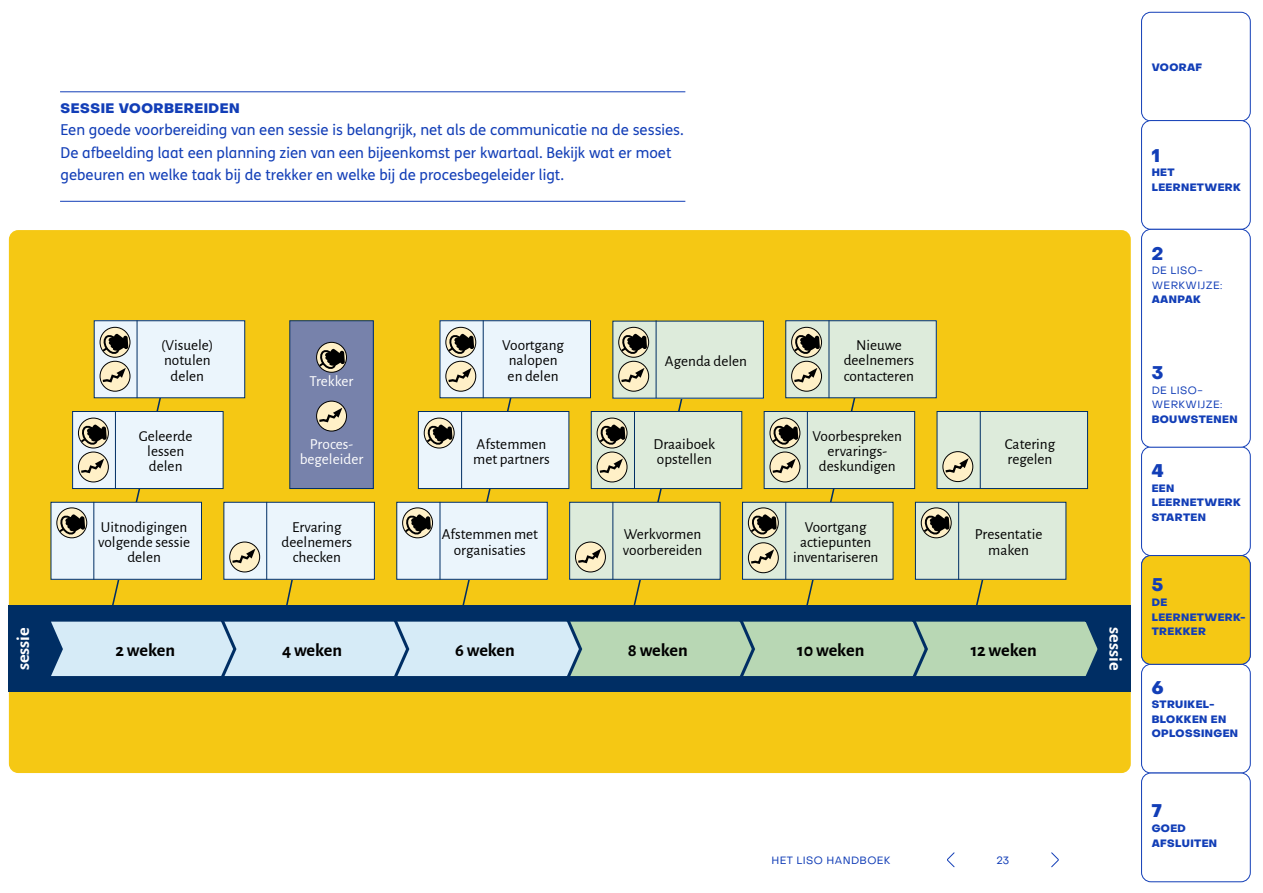
<style>
.page{position:relative;width:1263px;height:893px;background:#fff}
.page>*{position:absolute;margin:0;border:0;box-sizing:border-box;transform-origin:0 0}
.t1{font:700 18.3px "Alegreya Sans";letter-spacing:-.005em;color:#000}
.t2{font:700 18.3px "Alegreya Sans";color:#fff}
.t3{font:800 18px "Object Sans";color:#123eb7}
.t4{font:15.3px/15.3px "Alegreya Sans";color:#000;text-align:center}
.t5{font:15.3px/15.3px "Alegreya Sans";color:#fff;text-align:center}
.t6{font:15px/22.5px "FS Me";color:#123eb7}
.t7{font:800 13.5px "Object Sans";letter-spacing:.04em;color:#123eb7}
.t8{font:800 10.5px/14.5px "Object Sans";letter-spacing:.04em;color:#123eb7}
.t9{font:10.5px/14.5px "Object Sans";letter-spacing:.04em;color:#123eb7}
</style>
<div class="page">
<div style="left:1141px;top:12px;width:110px;height:109px;border:1px solid #123eb7;border-radius:9px"></div>
<div style="left:1141px;top:120px;width:110px;height:110px;border:1px solid #123eb7;border-radius:9px"></div>
<div style="left:1141px;top:446px;width:110px;height:110px;border:1px solid #123eb7;border-radius:9px"></div>
<div style="left:1141px;top:664px;width:110px;height:109px;border:1px solid #123eb7;border-radius:9px"></div>
<div style="left:1141px;top:773px;width:110px;height:109px;border:1px solid #123eb7;border-radius:9px"></div>
<div style="left:1141px;top:229px;width:110px;height:219px;border:1px solid #123eb7;border-radius:9px"></div>
<svg style="left:1051px;top:852px;width:8px;height:16px"></svg>
<svg style="left:947px;top:852px;width:8px;height:16px"></svg>
<div style="left:9px;top:230px;width:1122px;height:543px;background:#f5c814;border-radius:9px"></div>
<div style="left:9px;top:606px;width:1122px;height:86px;background:#002e64"></div>
<div style="left:94px;top:321px;width:151px;height:77px;background:#ebf5fc"></div>
<div style="left:94px;top:320px;width:151px;height:78px;border:1px solid #002e64"></div>
<div style="left:440px;top:321px;width:150px;height:77px;background:#ebf5fc"></div>
<div style="left:440px;top:320px;width:151px;height:78px;border:1px solid #002e64"></div>
<div style="left:613px;top:321px;width:150px;height:77px;background:#ddebdb"></div>
<div style="left:786px;top:321px;width:150px;height:77px;background:#ddebdb"></div>
<div style="left:785px;top:320px;width:152px;height:78px;border:1px solid #002e64"></div>
<div style="left:290px;top:321px;width:83px;height:167px;background:#7782ab"></div>
<svg style="left:100px;top:327px;width:30px;height:30px"></svg>
<div style="left:100px;top:327px;width:30px;height:31px;border:1px solid #000;border-radius:50%"></div>
<svg style="left:446px;top:327px;width:30px;height:30px"></svg>
<div style="left:445px;top:327px;width:31px;height:31px;border:1px solid #000;border-radius:50%"></div>
<svg style="left:619px;top:327px;width:30px;height:30px"></svg>
<div style="left:618px;top:327px;width:31px;height:31px;border:1px solid #000;border-radius:50%"></div>
<svg style="left:792px;top:327px;width:29px;height:30px"></svg>
<div style="left:791px;top:327px;width:31px;height:31px;border:1px solid #000;border-radius:50%"></div>
<svg style="left:44px;top:333px;width:1058px;height:343px"></svg>
<hr style="left:137px;top:320px;width:1px;height:78px;background:#002e64">
<hr style="left:656px;top:320px;width:1px;height:78px;background:#002e64">
<hr style="left:829px;top:320px;width:1px;height:78px;background:#002e64">
<hr style="left:483px;top:320px;width:1px;height:78px;background:#002e64">
<hr style="left:115px;top:411px;width:1px;height:78px;background:#002e64">
<hr style="left:634px;top:411px;width:1px;height:78px;background:#002e64">
<hr style="left:807px;top:411px;width:1px;height:78px;background:#002e64">
<hr style="left:980px;top:411px;width:1px;height:78px;background:#002e64">
<hr style="left:461px;top:411px;width:1px;height:78px;background:#002e64">
<hr style="left:93px;top:502px;width:1px;height:78px;background:#002e64">
<hr style="left:266px;top:502px;width:1px;height:78px;background:#002e64">
<hr style="left:612px;top:502px;width:1px;height:78px;background:#002e64">
<hr style="left:785px;top:502px;width:1px;height:78px;background:#002e64">
<hr style="left:958px;top:502px;width:1px;height:78px;background:#002e64">
<hr style="left:440px;top:502px;width:1px;height:78px;background:#002e64">
<hr style="left:60px;top:91px;width:625px;height:1px;background:#123eb7">
<hr style="left:60px;top:201px;width:625px;height:1px;background:#123eb7">
<div style="left:1141px;top:556px;width:109px;height:108px;background:#f5c814;border-radius:9px"></div>
<div style="left:1141px;top:555px;width:110px;height:110px;border:1px solid #123eb7;border-radius:9px"></div>
<p class="t7" style="left:61px;top:100px;width:181px">SESSIE VOORBEREIDEN</p>
<p class="t6" style="left:61px;top:118px;width:625px">Een goede voorbereiding van een sessie is belangrijk, net als de communicatie na de sessies.<br>De afbeelding laat een planning zien van een bijeenkomst per kwartaal. Bekijk wat er moet gebeuren en welke taak bij de trekker en welke bij de procesbegeleider ligt.</p>
<p class="t4" style="left:161px;top:337px;width:54px">(Visuele) notulen delen</p>
<p class="t4" style="left:139px;top:427px;width:55px">Geleerde lessen delen</p>
<p class="t5" style="left:309px;top:372px;width:46px">Trekker</p>
<p class="t5" style="left:300px;top:435px;width:65px">Proces&shy;begeleider</p>
<p class="t4" style="left:98px;top:518px;width:93px">Uitnodigingen volgende sessie delen</p>
<p class="t4" style="left:282px;top:518px;width:72px">Ervaring deelnemers checken</p>
<p class="t4" style="left:502px;top:337px;width:63px">Voortgang nalopen en delen</p>
<p class="t4" style="left:665px;top:352px;width:84px">Agenda delen</p>
<p class="t4" style="left:844px;top:337px;width:72px">Nieuwe deelnemers contacteren</p>
<p class="t4" style="left:473px;top:435px;width:78px;text-align:left">Afstemmen met partners</p>
<p class="t4" style="left:653px;top:435px;width:63px;text-align:left">Draaiboek opstellen</p>
<p class="t4" style="left:813px;top:427px;width:91px">Voorbespreken ervarings&shy;deskundigen</p>
<p class="t4" style="left:442px;top:526px;width:98px">Afstemmen met organisaties</p>
<p class="t4" style="left:623px;top:526px;width:81px;text-align:left">Werkvormen voorbereiden</p>
<p class="t4" style="left:793px;top:518px;width:87px">Voortgang actiepunten inventariseren</p>
<p class="t4" style="left:1005px;top:435px;width:52px;text-align:left">Catering regelen</p>
<p class="t4" style="left:975px;top:526px;width:69px">Presentatie maken</p>
<p class="t2" style="left:10px;top:670px;width:45px;rotate:-90deg">sessie</p>
<p class="t2" style="left:1129px;top:627px;width:45px;rotate:90deg">sessie</p>
<p class="t1" style="left:116px;top:637px;width:61px">2 weken</p>
<p class="t1" style="left:282px;top:637px;width:62px">4 weken</p>
<p class="t1" style="left:455px;top:637px;width:61px">6 weken</p>
<p class="t1" style="left:628px;top:637px;width:61px">8 weken</p>
<p class="t1" style="left:797px;top:637px;width:69px">10 weken</p>
<p class="t1" style="left:971px;top:637px;width:68px">12 weken</p>
<p class="t9" style="left:771px;top:853px;width:121px">HET LISO HANDBOEK</p>
<p class="t9" style="left:996px;top:853px;width:14px">23</p>
<p class="t8" style="left:1152px;top:60px;width:52px">VOORAF</p>
<p class="t3" style="left:1152px;top:144px;width:10px">1</p>
<p class="t8" style="left:1152px;top:166px;width:91px">HET<br>LEERNETWERK</p>
<p class="t3" style="left:1152px;top:243px;width:13px">2</p>
<p class="t9" style="left:1152px;top:264px;width:72px">DE LISO-<br>WERKWIJZE:</p>
<p class="t8" style="left:1152px;top:293px;width:51px">AANPAK</p>
<p class="t3" style="left:1152px;top:362px;width:13px">3</p>
<p class="t9" style="left:1152px;top:383px;width:72px">DE LISO-<br>WERKWIJZE:</p>
<p class="t8" style="left:1152px;top:412px;width:87px">BOUWSTENEN</p>
<p class="t3" style="left:1152px;top:460px;width:13px">4</p>
<p class="t8" style="left:1152px;top:481px;width:91px">EEN<br>LEERNETWERK<br>STARTEN</p>
<p class="t3" style="left:1152px;top:574px;width:13px">5</p>
<p class="t8" style="left:1152px;top:595px;width:95px">DE<br>LEERNETWERK-<br>TREKKER</p>
<p class="t3" style="left:1152px;top:677px;width:13px">6</p>
<p class="t8" style="left:1152px;top:698px;width:88px">STRUIKEL-<br>BLOKKEN EN<br>OPLOSSINGEN</p>
<p class="t3" style="left:1152px;top:800px;width:11px">7</p>
<p class="t8" style="left:1152px;top:821px;width:67px">GOED<br>AFSLUITEN</p>
</div>
